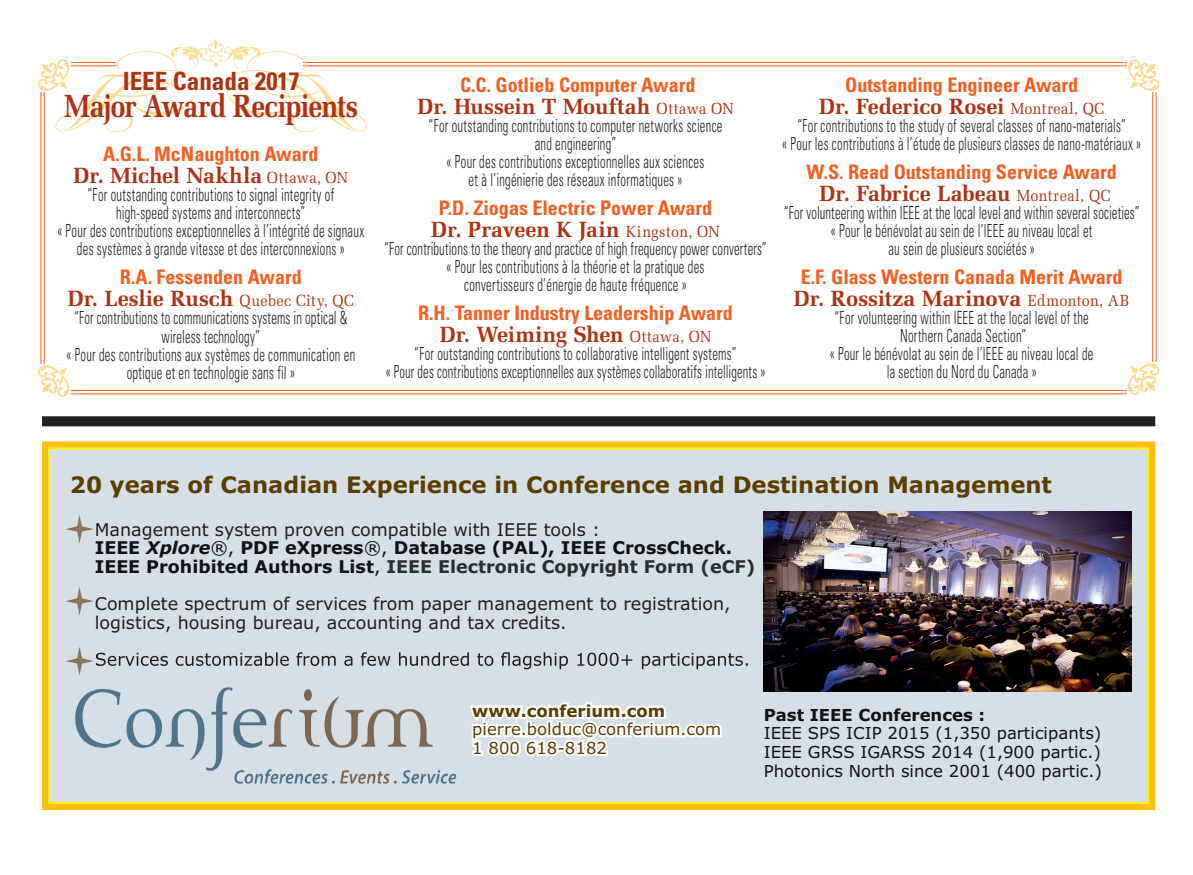
<style>
.page{position:relative;width:1193px;height:875px;background:#fff}
.page>*{position:absolute;margin:0;border:0;box-sizing:border-box;transform-origin:0 0}
.t1{font:700 32px "Melior";letter-spacing:-.035em;color:#ae3214;scale:.86 1}
.t2{font:700 condensed 25px "Univers";color:#ae3214}
.t3{font:700 22.8px "Verdana";color:#5a3e00}
.t4{font:700 22px "Melior";letter-spacing:-.005em;color:#ae3214}
.t5{font:700 condensed 20px "Univers";color:#f25f21}
.t6{font:300 condensed 18px/18px "Univers";letter-spacing:.02em;color:#231f20;text-align:center;scale:.7 1}
.t7{font:700 17.6px/18.6px "Verdana";color:#101216}
.t8{font:17.6px/18.6px "Verdana";color:#231f20}
.t9{font:16.6px/18.6px "Verdana";color:#101216;text-align:justify}
.t10{font:16.6px/18.6px "Verdana";color:#5a3e00}
.t11{font:700 16.6px "Verdana";color:#101216}
.t12{font:700 16.6px "Verdana";color:#5a3e00}
.s1{font-weight:400;font-size:16px}
.s2{font-weight:400;color:#1a191d}
.s3{font-weight:400;color:#231f20}
.s4{font-style:italic}
.s5{font-weight:400}
.s6{color:#292d2f}
.s7{color:#1a191d}
</style>
<div class="page">
<div style="left:42px;top:416px;width:1113px;height:10px;background:#231f20"></div>
<div style="left:45px;top:444px;width:1107px;height:362px;background:#d7dfe6"></div>
<svg style="left:470px;top:702px;width:252px;height:55px"></svg>
<img style="left:763px;top:511px;width:367px;height:180px">
<img style="left:65px;top:515px;width:29px;height:28px">
<img style="left:65px;top:587px;width:29px;height:28px">
<img style="left:65px;top:647px;width:31px;height:28px">
<svg style="left:96px;top:652px;width:651px;height:17px"></svg>
<img style="left:75px;top:687px;width:382px;height:97px">
<div style="left:42px;top:441px;width:1113px;height:368px;border:6px solid #fdbe12"></div>
<div style="left:48px;top:447px;width:1101px;height:356px;border:2px solid #fff101"></div>
<svg style="left:40px;top:62px;width:1116px;height:332px"></svg>
<svg style="left:1124px;top:360px;width:35px;height:35px"></svg>
<svg style="left:38px;top:362px;width:34px;height:35px"></svg>
<svg style="left:38px;top:39px;width:329px;height:93px"></svg>
<svg style="left:1124px;top:59px;width:35px;height:35px"></svg>
<h2 class="t2" style="left:123px;top:72px;width:178px">IEEE Canada 2017</h2>
<h1 class="t1" style="left:64px;top:93px;width:343px">Major Award Recipients</h1>
<p class="t5" style="left:103px;top:147px;width:217px">A.G.L. McNaughton Award</p>
<p class="t4" style="left:73px;top:167px;width:276px">Dr. Michel Nakhla <span class="s1">Ottawa, ON</span></p>
<p class="t6" style="left:57px;top:188px;width:440px">“For outstanding contributions to signal integrity of<br>high-speed systems and interconnects”<br>« Pour des contributions exceptionnelles à l’intégrité de signaux des systèmes à grande vitesse et des interconnexions »</p>
<p class="t5" style="left:120px;top:270px;width:183px">R.A. Fessenden Award</p>
<p class="t4" style="left:68px;top:290px;width:287px">Dr. Leslie Rusch <span class="s1">Quebec City, QC</span></p>
<p class="t6" style="left:66px;top:311px;width:414px">“For contributions to communications systems in optical &amp; wireless technology”<br>« Pour des contributions aux systèmes de communication en optique et en technologie sans fil »</p>
<p class="t5" style="left:460px;top:77px;width:237px">C.C. Gotlieb Computer Award</p>
<p class="t4" style="left:417px;top:97px;width:317px">Dr. Hussein T Mouftah <span class="s1">Ottawa ON</span></p>
<p class="t6" style="left:428px;top:118px;width:421px">“For outstanding contributions to computer networks science and engineering”<br>« Pour des contributions exceptionnelles aux sciences<br>et à l’ingénierie des réseaux informatiques »</p>
<p class="t5" style="left:439px;top:200px;width:274px">P.D. Ziogas Electric Power Award</p>
<p class="t4" style="left:431px;top:220px;width:290px">Dr. Praveen K Jain <span class="s1">Kingston, ON</span></p>
<p class="t6" style="left:384px;top:241px;width:548px">“For contributions to the theory and practice of high frequency power converters” « Pour les contributions à la théorie et la pratique des<br>convertisseurs d’énergie de haute fréquence »</p>
<p class="t5" style="left:418px;top:305px;width:316px">R.H. Tanner Industry Leadership Award</p>
<p class="t4" style="left:440px;top:325px;width:273px">Dr. Weiming Shen <span class="s1">Ottawa, ON</span></p>
<p class="t6" style="left:386px;top:346px;width:543px">“For outstanding contributions to collaborative intelligent systems”<br>« Pour des contributions exceptionnelles aux systèmes collaboratifs intelligents »</p>
<p class="t5" style="left:845px;top:77px;width:234px">Outstanding Engineer Award</p>
<p class="t4" style="left:819px;top:97px;width:286px">Dr. Federico Rosei <span class="s1">Montreal, QC</span></p>
<p class="t6" style="left:782px;top:118px;width:514px">“For contributions to the study of several classes of nano-materials”<br>« Pour les contributions à l’étude de plusieurs classes de nano-matériaux »</p>
<p class="t5" style="left:806px;top:164px;width:312px">W.S. Read Outstanding Service Award</p>
<p class="t4" style="left:819px;top:184px;width:292px">Dr. Fabrice Labeau <span class="s1">Montreal, QC</span></p>
<p class="t6" style="left:783px;top:205px;width:510px">“For volunteering within IEEE at the local level and within several societies” « Pour le bénévolat au sein de l’IEEE au niveau local et<br>au sein de plusieurs sociétés »</p>
<p class="t5" style="left:800px;top:269px;width:323px">E.F. Glass Western Canada Merit Award</p>
<p class="t4" style="left:794px;top:289px;width:337px">Dr. Rossitza Marinova <span class="s1">Edmonton, AB</span></p>
<p class="t6" style="left:829px;top:310px;width:378px">“For volunteering within IEEE at the local level of the Northern Canada Section”<br>« Pour le bénévolat au sein de l’IEEE au niveau local de la section du Nord du Canada »</p>
<p class="t3" style="left:70px;top:475px;width:983px">20 years of Canadian Experience in Conference and Destination Management</p>
<p class="t7" style="left:95px;top:521px;width:662px"><span class="s2">M</span><span class="s3">anagement system proven compatible with IEEE tools :<br></span>IEEE <span class="s4">Xplore</span><span class="s5">®,</span> PDF eXpress<span class="s5">®,</span> Database (PAL), IEEE CrossCheck.<br>IEEE Prohibited Authors List<span class="s5">,</span> <span class="s6">IEEE Electronic Copyright Form (eCF)</span></p>
<p class="t8" style="left:95px;top:595px;width:637px"><span class="s7">C</span>omplete spectrum of services from paper management to registration, <span class="s7">l</span>ogistics, housing bureau, accounting and tax credits.</p>
<p class="t12" style="left:472px;top:703px;width:194px">www.conferium.com</p>
<p class="t10" style="left:472px;top:721px;width:250px">pierre.bolduc@conferium.com<br>1 800 618-8182</p>
<p class="t11" style="left:763px;top:707px;width:223px">Past IEEE Conferences :</p>
<p class="t9" style="left:763px;top:725px;width:339px">IEEE SPS ICIP 2015 (1,350 participants)<br>IEEE GRSS IGARSS 2014 (1,900 partic.)<br>Photonics North since 2001 (400 partic.)</p>
</div>
